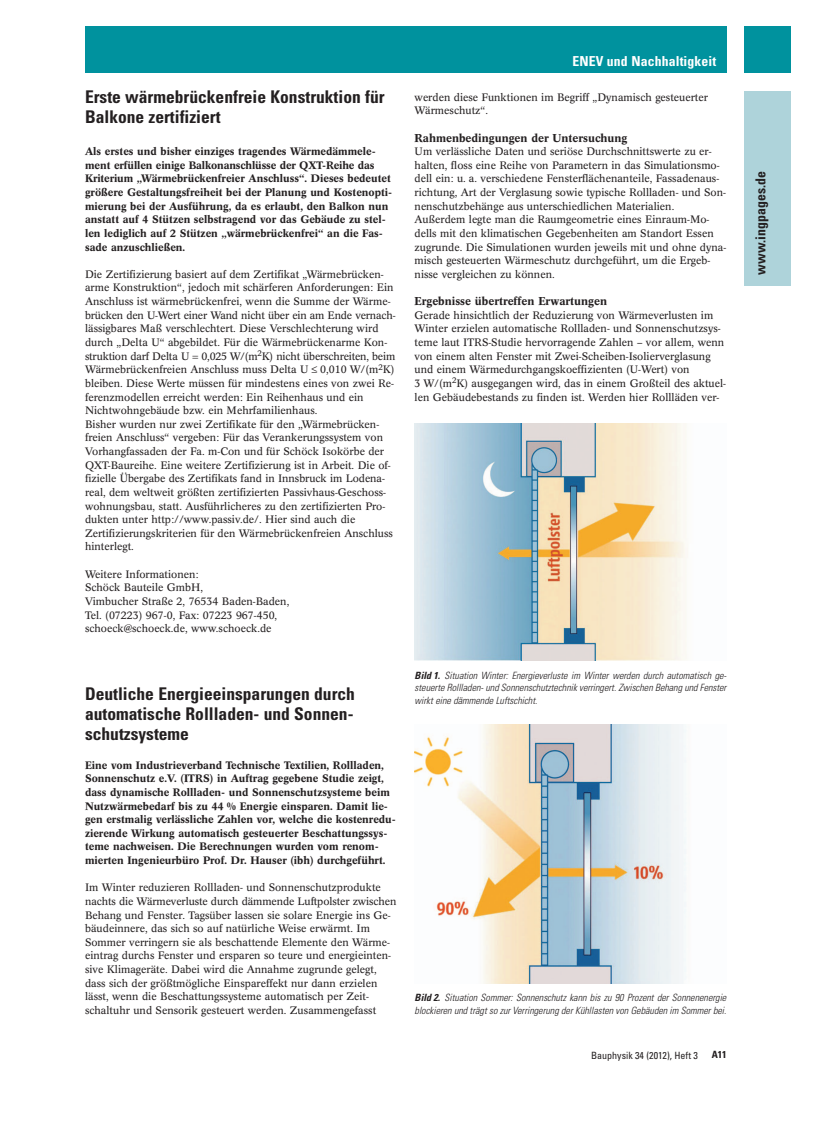
<style>
.page{position:relative;width:815px;height:1128px;background:#fff}
.page>*{position:absolute;margin:0;border:0;box-sizing:border-box;transform-origin:0 0}
.t1{font:700 condensed 17.5px/20px "Univers LT Std";color:#231f20}
.t2{font:700 condensed 13.75px "Univers LT Std";letter-spacing:.01em;color:#fff}
.t3{font:700 condensed 13.75px "Univers LT Std";letter-spacing:.01em;color:#231f20}
.t4{font:500 11.25px "Concorde BQ";color:#231f20}
.t5{font:10.62px/13.6px "Concorde BQ";color:#231f20}
.t6{font:500 10.62px/13.6px "Concorde BQ";color:#231f20}
.t7{font:italic 300 condensed 10px/12.5px "Univers LT Std";color:#231f20;text-align:justify}
.t8{font:condensed 10px "Univers LT Std";color:#231f20}
.t9{font:700 condensed 10px "Univers LT Std";color:#231f20}
.s1{font-weight:700}
</style>
<div class="page">
<div style="left:744px;top:27px;width:46px;height:46px;background:#00929e"></div>
<div style="left:744px;top:91px;width:46px;height:195px;background:#aed3da"></div>
<div style="left:85px;top:27px;width:641px;height:46px;background:#00929e"></div>
<img style="left:415px;top:423px;width:273px;height:238px">
<img style="left:415px;top:724px;width:271px;height:259px">
<h1 class="t1" style="left:85px;top:89px;width:301px">Erste wärmebrückenfreie Konstruktion für<br>Balkone zertifiziert</h1>
<p class="t6" style="left:85px;top:145px;width:309px">Als erstes und bisher einziges tragendes Wärmedämmele&shy;ment erfüllen einige Balkonanschlüsse der QXT-Reihe das Kriterium „Wärmebrückenfreier Anschluss“. Dieses bedeutet größere Gestaltungsfreiheit bei der Planung und Kostenopti&shy;mierung bei der Ausführung, da es erlaubt, den Balkon nun anstatt auf 4 Stützen selbstragend vor das Gebäude zu stel&shy;len lediglich auf 2 Stützen „wärmebrückenfrei“ an die Fas&shy;sade anzuschließen.</p>
<p class="t5" style="left:85px;top:268px;width:312px">Die Zertifizierung basiert auf dem Zertifikat „Wärmebrücken&shy;arme Konstruktion“, jedoch mit schärferen Anforderungen: Ein Anschluss ist wärmebrückenfrei, wenn die Summe der Wärme&shy;brücken den U-Wert einer Wand nicht über ein am Ende vernach&shy;lässigbares Maß verschlechtert. Diese Verschlechterung wird durch „Delta U“ abgebildet. Für die Wärmebrückenarme Kon&shy;struktion darf Delta U 0,025 W/(m<sup>2</sup>K) nicht überschreiten, beim Wärmebrückenfreien Anschluss muss Delta U ≤ 0,010 W/(m<sup>2</sup>K) bleiben. Diese Werte müssen für mindestens eines von zwei Re&shy;ferenzmodellen erreicht werden: Ein Reihenhaus und ein Nichtwohngebäude bzw. ein Mehrfamilienhaus.<br>Bisher wurden nur zwei Zertifikate für den „Wärmebrücken&shy;freien Anschluss“ vergeben: Für das Verankerungssystem von Vorhangfassaden der Fa. m-Con und für Schöck Isokörbe der QXT-Baureihe. Eine weitere Zertifizierung ist in Arbeit. Die of&shy;fizielle Übergabe des Zertifikats fand in Innsbruck im Lodena&shy;real, dem weltweit größten zertifizierten Passivhaus-Geschoss&shy;wohnungsbau, statt. Ausführlicheres zu den zertifizierten Pro&shy;dukten unter http://www.passiv.de/. Hier sind auch die Zertifizierungskriterien für den Wärmebrückenfreien Anschluss hinterlegt.</p>
<p class="t5" style="left:85px;top:568px;width:206px">Weitere Informationen:<br>Schöck Bauteile GmbH,<br>Vimbucher Straße 2, 76534 Baden-Baden, Tel. (07223) 967-0, Fax: 07223 967-450, schoeck@schoeck.de, www.schoeck.de</p>
<h1 class="t1" style="left:85px;top:685px;width:272px;text-align:justify">Deutliche Energieeinsparungen durch automatische Rollladen- und Sonnen&shy;schutzsysteme</h1>
<p class="t6" style="left:85px;top:759px;width:312px">Eine vom Industrieverband Technische Textilien, Rollladen, Sonnenschutz e.V. (ITRS) in Auftrag gegebene Studie zeigt, dass dynamische Rollladen- und Sonnenschutzsysteme beim Nutzwärmebedarf bis zu 44 % Energie einsparen. Damit lie&shy;gen erstmalig verlässliche Zahlen vor, welche die kostenredu&shy;zierende Wirkung automatisch gesteuerter Beschattungssys&shy;teme nachweisen. Die Berechnungen wurden vom renom&shy;mierten Ingenieurbüro Prof. Dr. Hauser (ibh) durchgeführt.</p>
<p class="t5" style="left:85px;top:881px;width:313px">Im Winter reduzieren Rollladen- und Sonnenschutzprodukte nachts die Wärmeverluste durch dämmende Luftpolster zwischen Behang und Fenster. Tagsüber lassen sie solare Energie ins Ge&shy;bäudeinnere, das sich so auf natürliche Weise erwärmt. Im Sommer verringern sie als beschattende Elemente den Wärme&shy;eintrag durchs Fenster und ersparen so teure und energieinten&shy;sive Klimageräte. Dabei wird die Annahme zugrunde gelegt, dass sich der größtmögliche Einspareffekt nur dann erzielen lässt, wenn die Beschattungssysteme automatisch per Zeit&shy;schaltuhr und Sensorik gesteuert werden. Zusammengefasst</p>
<p class="t2" style="left:572px;top:56px;width:145px">ENEV und Nachhaltigkeit</p>
<p class="t5" style="left:415px;top:91px;width:295px">werden diese Funktionen im Begriff „Dynamisch gesteuerter<br>Wärmeschutz“.</p>
<p class="t4" style="left:415px;top:133px;width:214px">Rahmenbedingungen der Untersuchung</p>
<p class="t5" style="left:415px;top:145px;width:313px">Um verlässliche Daten und seriöse Durchschnittswerte zu er&shy;halten, floss eine Reihe von Parametern in das Simulationsmo&shy;dell ein: u. a. verschiedene Fensterflächenanteile, Fassadenaus&shy;richtung, Art der Verglasung sowie typische Rollladen- und Son&shy;nenschutzbehänge aus unterschiedlichen Materialien.<br>Außerdem legte man die Raumgeometrie eines Einraum-Mo&shy;dells mit den klimatischen Gegebenheiten am Standort Essen zugrunde. Die Simulationen wurden jeweils mit und ohne dyna&shy;misch gesteuerten Wärmeschutz durchgeführt, um die Ergeb&shy;nisse vergleichen zu können.</p>
<p class="t4" style="left:415px;top:296px;width:194px">Ergebnisse übertreffen Erwartungen</p>
<p class="t5" style="left:415px;top:309px;width:313px">Gerade hinsichtlich der Reduzierung von Wärmeverlusten im Winter erzielen automatische Rollladen- und Sonnenschutzsys&shy;teme laut ITRS-Studie hervorragende Zahlen – vor allem, wenn von einem alten Fenster mit Zwei-Scheiben-Isolierverglasung und einem Wärmedurchgangskoeffizienten (U-Wert) von<br>3 W/(m<sup>2</sup>K) ausgegangen wird, das in einem Großteil des aktuel&shy;len Gebäudebestands zu finden ist. Werden hier Rollläden ver-</p>
<p class="t7" style="left:415px;top:670px;width:314px"><span class="s1">Bild 1.</span> Situation Winter: Energieverluste im Winter werden durch automatisch ge&shy;steuerte Rollladen- und Sonnenschutztechnik verringert. Zwischen Behang und Fenster wirkt eine dämmende Luftschicht.</p>
<p class="t7" style="left:415px;top:992px;width:313px"><span class="s1">Bild 2.</span> Situation Sommer: Sonnenschutz kann bis zu 90 Prozent der Sonnenenergie blockieren und trägt so zur Verringerung der Kühllasten von Gebäuden im Sommer bei.</p>
<p class="t8" style="left:591px;top:1049px;width:108px">Bauphysik 34 (2012), Heft 3</p>
<p class="t9" style="left:712px;top:1050px;width:16px">A11</p>
<p class="t3" style="left:756px;top:275px;width:106px;rotate:-90deg">www.ingpages.de</p>
</div>
